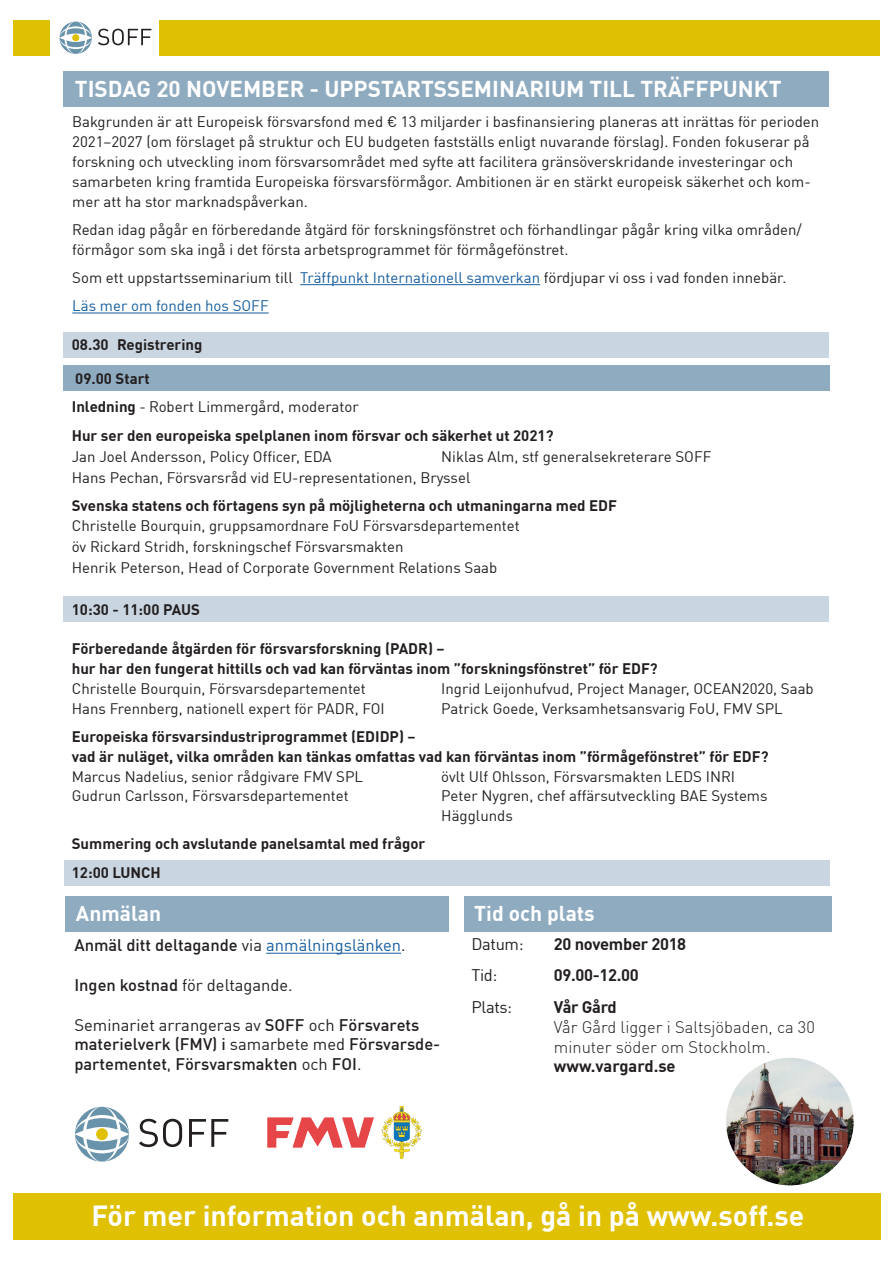
<style>
.page{position:relative;width:893px;height:1263px;background:#fff}
.page>*{position:absolute;margin:0;border:0;box-sizing:border-box;transform-origin:0 0}
.t1{font:700 28.5px "DIN Offc";color:#fff}
.t2{font:700 22.5px "DIN Offc";color:#fff}
.t3{font:700 21px "DIN Offc";color:#fff}
.t4{font:500 16.5px/19.8px "DIN Offc";color:#231f20}
.t5{font:300 16.5px/19.8px "DIN Offc";color:#231f20}
.t6{font:16.5px "DIN Offc";letter-spacing:-.015em;color:#231f20}
.t7{font:700 16.5px "DIN Offc";letter-spacing:-.02em;color:#231f20}
.t8{font:700 16.5px "DIN Offc";color:#231f20}
.t9{font:15px/19.8px "DIN Offc";color:#231f20}
.t10{font:700 15px/28.3px "DIN Offc";color:#231f20}
.s1{color:#175d9e}
.s2{font-weight:400}
.s3{font-weight:400;color:#175d9e}
.s4{font-weight:500}
</style>
<div class="page">
<div style="left:64px;top:860px;width:766px;height:25px;background:#c9d5e0"></div>
<div style="left:64px;top:596px;width:765px;height:26px;background:#c9d5e0"></div>
<svg style="left:60px;top:22px;width:32px;height:32px"></svg>
<svg style="left:98px;top:29px;width:53px;height:16px"></svg>
<div style="left:13px;top:20px;width:37px;height:35px;background:#e0c003"></div>
<div style="left:64px;top:71px;width:765px;height:35px;background:#8fabc0"></div>
<div style="left:64px;top:332px;width:765px;height:26px;background:#c9d5e0"></div>
<div style="left:63px;top:365px;width:767px;height:26px;background:#8fabc0"></div>
<div style="left:13px;top:1193px;width:867px;height:46px;background:#e0c003"></div>
<hr style="left:266px;top:953px;width:135px;height:1px;background:#175d9e">
<img style="left:726px;top:1058px;width:128px;height:127px;border-radius:64px">
<div style="left:65px;top:896px;width:383px;height:35px;background:#8fabc0"></div>
<div style="left:464px;top:896px;width:368px;height:35px;background:#8fabc0"></div>
<hr style="left:300px;top:284px;width:240px;height:1px;background:#175d9e">
<hr style="left:72px;top:313px;width:197px;height:1px;background:#175d9e">
<svg style="left:75px;top:1107px;width:54px;height:55px"></svg>
<svg style="left:139px;top:1119px;width:43px;height:28px"></svg>
<svg style="left:189px;top:1119px;width:39px;height:28px"></svg>
<img style="left:267px;top:1107px;width:155px;height:52px">
<div style="left:159px;top:20px;width:721px;height:35px;background:#e0c003"></div>
<h2 class="t2" style="left:75px;top:74px;width:708px">TISDAG 20 NOVEMBER - UPPSTARTSSEMINARIUM TILL TRÄFFPUNKT</h2>
<p class="t9" style="left:72px;top:112px;width:748px">Bakgrunden är att Europeisk försvarsfond med € 13 miljarder i basfinansiering planeras att inrättas för perioden 2021–2027 (om förslaget på struktur och EU budgeten fastställs enligt nuvarande förslag). Fonden fokuserar på forskning och utveckling inom försvarsområdet med syfte att facilitera gränsöverskridande investeringar och samarbeten kring framtida Europeiska försvarsförmågor. Ambitionen är en stärkt europeisk säkerhet och kom&shy;mer att ha stor marknadspåverkan.</p>
<p class="t9" style="left:72px;top:219px;width:731px">Redan idag pågår en förberedande åtgärd för forskningsfönstret och förhandlingar pågår kring vilka områden/ förmågor som ska ingå i det första arbetsprogrammet för förmågefönstret.</p>
<p class="t9" style="left:72px;top:263px;width:716px;line-height:28.3px">Som ett uppstartsseminarium till <span class="s1">Träffpunkt Internationell samverkan</span> fördjupar vi oss i vad fonden innebär.<br><span class="s1">Läs mer om fonden hos SOFF</span></p>
<p class="t10" style="left:72px;top:330px;width:132px">08.30 Registrering</p>
<p class="t10" style="left:72px;top:364px;width:483px">09.00 Start<br>Inledning <span class="s2">- Robert Limmergård, moderator<br></span>Hur ser den europeiska spelplanen inom försvar och säkerhet ut 2021?</p>
<p class="t9" style="left:72px;top:446px;width:262px">Jan Joel Andersson, Policy Officer, EDA</p>
<p class="t9" style="left:72px;top:445px;width:641px;line-height:21px;text-indent:369px">Niklas Alm, stf generalsekreterare SOFF<br>Hans Pechan, Försvarsråd vid EU-representationen, Bryssel</p>
<p class="t10" style="left:72px;top:491px;width:547px">Svenska statens och förtagens syn på möjligheterna och utmaningarna med EDF</p>
<p class="t9" style="left:72px;top:514px;width:449px;line-height:21px">Christelle Bourquin, gruppsamordnare FoU Försvarsdepartementet öv Rickard Stridh, forskningschef Försvarsmakten<br>Henrik Peterson, Head of Corporate Government Relations Saab</p>
<p class="t10" style="left:72px;top:594px;width:130px">10:30 - 11:00 PAUS</p>
<p class="t10" style="left:72px;top:638px;width:587px;line-height:19.8px">Förberedande åtgärden för försvarsforskning (PADR) –<br>hur har den fungerat hittills och vad kan förväntas inom ”forskningsfönstret” för EDF?</p>
<p class="t9" style="left:72px;top:678px;width:296px">Christelle Bourquin, Försvarsdepartementet</p>
<p class="t9" style="left:441px;top:678px;width:374px">Ingrid Leijonhufvud, Project Manager, OCEAN2020, Saab</p>
<p class="t9" style="left:72px;top:698px;width:314px">Hans Frennberg, nationell expert för PADR, FOI</p>
<p class="t9" style="left:441px;top:698px;width:343px">Patrick Goede, Verksamhetsansvarig FoU, FMV SPL</p>
<p class="t10" style="left:72px;top:726px;width:698px;line-height:19.8px">Europeiska försvarsindustriprogrammet (EDIDP) –<br>vad är nuläget, vilka områden kan tänkas omfattas vad kan förväntas inom ”förmågefönstret” för EDF?</p>
<p class="t9" style="left:72px;top:766px;width:293px">Marcus Nadelius, senior rådgivare FMV SPL</p>
<p class="t9" style="left:441px;top:766px;width:295px">övlt Ulf Ohlsson, Försvarsmakten LEDS INRI</p>
<p class="t9" style="left:72px;top:786px;width:279px">Gudrun Carlsson, Försvarsdepartementet</p>
<p class="t9" style="left:441px;top:786px;width:328px">Peter Nygren, chef affärsutveckling BAE Systems<br>Hägglunds</p>
<p class="t10" style="left:72px;top:829px;width:355px">Summering och avslutande panelsamtal med frågor<br>12:00 LUNCH</p>
<h3 class="t3" style="left:76px;top:900px;width:87px">Anmälan</h3>
<h3 class="t3" style="left:474px;top:900px;width:122px">Tid och plats</h3>
<p class="t4" style="left:74px;top:935px;width:333px">Anmäl ditt deltagande <span class="s2">via</span> <span class="s3">anmälningslänken</span><span class="s2">.</span></p>
<p class="t6" style="left:74px;top:975px;width:220px"><span class="s4">Ingen kostnad</span> för deltagande.</p>
<p class="t4" style="left:74px;top:1014px;width:367px"><span class="s2">Seminariet arrangeras av</span> SOFF <span class="s2">och</span> Försvarets materielverk (FMV) i <span class="s2">samarbete med</span> Försvarsde&shy;partementet<span class="s2">,</span> Försvarsmakten <span class="s2">och</span> FOI<span class="s2">.</span></p>
<p class="t6" style="left:471px;top:934px;width:54px">Datum:</p>
<p class="t7" style="left:554px;top:933px;width:134px">20 november 2018</p>
<p class="t6" style="left:471px;top:965px;width:28px">Tid:</p>
<p class="t7" style="left:554px;top:965px;width:86px">09.00-12.00</p>
<p class="t6" style="left:471px;top:997px;width:42px">Plats:</p>
<p class="t7" style="left:554px;top:996px;width:64px">Vår Gård</p>
<p class="t5" style="left:554px;top:1017px;width:262px">Vår Gård ligger i Saltsjöbaden, ca 30 minuter söder om Stockholm.</p>
<p class="t8" style="left:554px;top:1055px;width:123px">www.vargard.se</p>
<h1 class="t1" style="left:91px;top:1197px;width:715px">För mer information och anmälan, gå in på www.soff.se</h1>
</div>
